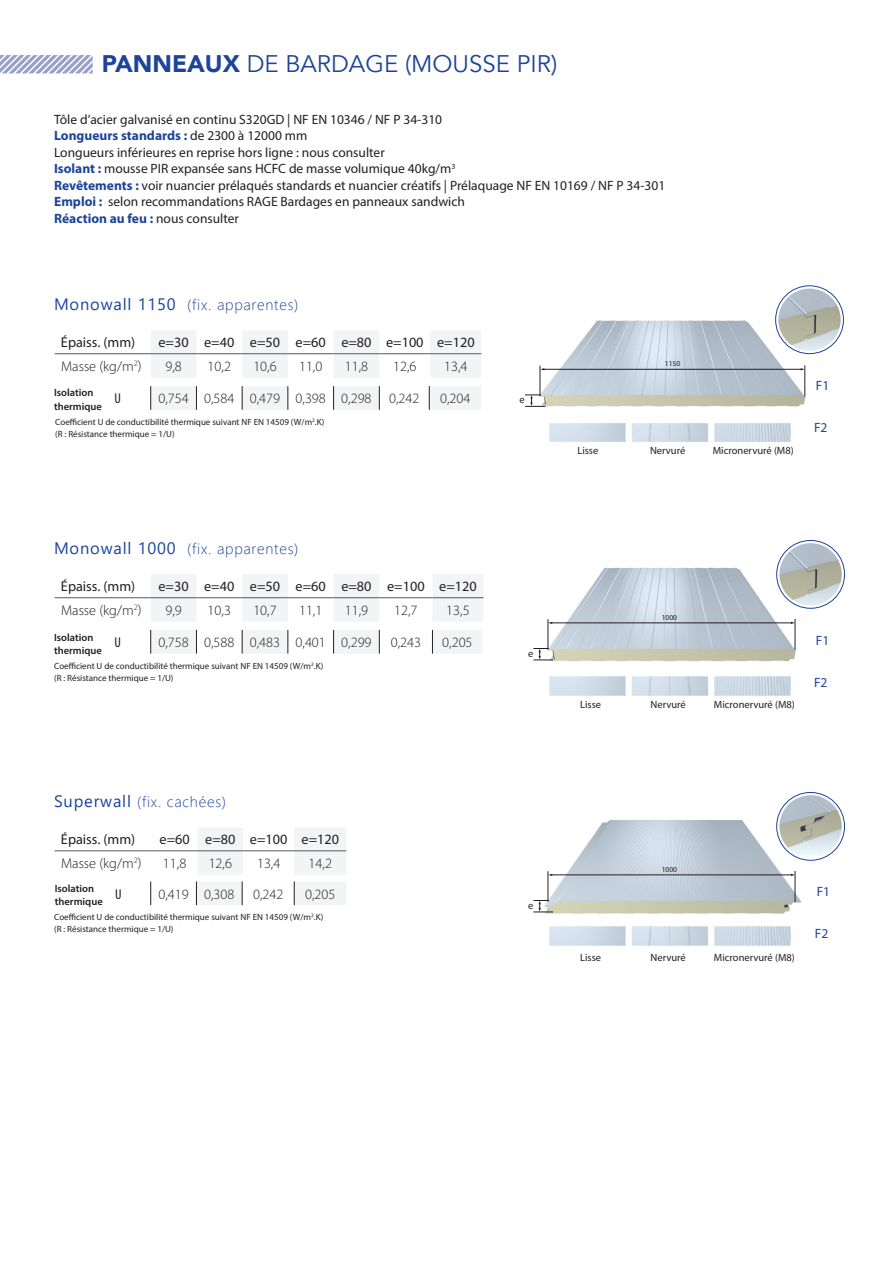
<style>
.page{position:relative;width:893px;height:1263px;background:#fff}
.page>*{position:absolute;margin:0;border:0;box-sizing:border-box;transform-origin:0 0}
.t1{font:24px "Avenir";color:#1d449a}
.t2{font:300 15px "Segoe UI";letter-spacing:.05em;color:#1d449a}
.t3{font:300 14.25px "Myriad Pro";color:#231f20}
.t4{font:14.25px "Myriad Pro";color:#231f20}
.t5{font:condensed 14.25px "Myriad Pro";color:#231f20}
.t6{font:13.5px/16.5px "Myriad Pro";color:#231f20}
.t7{font:13.5px "Myriad Pro";color:#1d449a}
.t8{font:10.5px "Myriad Pro";color:#231f20}
.t9{font:600 10.5px/13.5px "Myriad Pro";color:#231f20}
.t10{font:9px/12px "Myriad Pro";color:#231f20}
.t11{font:7.5px "Myriad Pro";color:#231f20}
.s1{font-weight:900}
.s2{font-weight:700;color:#1d449a}
.s3{font-weight:400;font-size:16.5px}
</style>
<div class="page">
<svg style="left:151px;top:331px;width:330px;height:46px"></svg>
<hr style="left:55px;top:353px;width:96px;height:1px;background:#57585a">
<hr style="left:151px;top:353px;width:45px;height:1px;background:#57585a">
<hr style="left:196px;top:353px;width:46px;height:1px;background:#57585a">
<hr style="left:242px;top:353px;width:46px;height:1px;background:#57585a">
<hr style="left:288px;top:353px;width:46px;height:1px;background:#57585a">
<hr style="left:334px;top:353px;width:45px;height:1px;background:#57585a">
<hr style="left:379px;top:353px;width:51px;height:1px;background:#57585a">
<hr style="left:430px;top:353px;width:51px;height:1px;background:#57585a">
<img style="left:538px;top:305px;width:267px;height:102px">
<img style="left:778px;top:289px;width:63px;height:62px;border-radius:31px">
<div style="left:775px;top:285px;width:69px;height:69px;border:1px solid #1d449a;border-radius:50%"></div>
<hr style="left:540px;top:366px;width:1px;height:30px;background:#231f20">
<hr style="left:805px;top:365px;width:1px;height:31px;background:#231f20">
<hr style="left:544px;top:369px;width:257px;height:1px;background:#231f20">
<svg style="left:525px;top:395px;width:20px;height:12px"></svg>
<svg style="left:150px;top:386px;width:331px;height:24px"></svg>
<svg style="left:151px;top:575px;width:332px;height:46px"></svg>
<hr style="left:55px;top:597px;width:96px;height:1px;background:#57585a">
<hr style="left:151px;top:597px;width:45px;height:1px;background:#57585a">
<hr style="left:196px;top:597px;width:46px;height:1px;background:#57585a">
<hr style="left:242px;top:597px;width:46px;height:1px;background:#57585a">
<hr style="left:288px;top:597px;width:46px;height:1px;background:#57585a">
<hr style="left:334px;top:597px;width:45px;height:1px;background:#57585a">
<hr style="left:379px;top:597px;width:53px;height:1px;background:#57585a">
<hr style="left:432px;top:597px;width:51px;height:1px;background:#57585a">
<img style="left:547px;top:554px;width:255px;height:108px">
<img style="left:779px;top:543px;width:63px;height:62px;border-radius:31px">
<div style="left:776px;top:540px;width:69px;height:69px;border:1px solid #1d449a;border-radius:50%"></div>
<hr style="left:548px;top:619px;width:1px;height:31px;background:#231f20">
<hr style="left:795px;top:619px;width:1px;height:31px;background:#231f20">
<hr style="left:551px;top:623px;width:241px;height:1px;background:#231f20">
<svg style="left:533px;top:648px;width:20px;height:13px"></svg>
<svg style="left:150px;top:630px;width:332px;height:24px"></svg>
<svg style="left:150px;top:881px;width:196px;height:24px"></svg>
<svg style="left:197px;top:828px;width:149px;height:47px"></svg>
<hr style="left:55px;top:850px;width:97px;height:1px;background:#57585a">
<hr style="left:152px;top:850px;width:45px;height:1px;background:#57585a">
<hr style="left:197px;top:850px;width:46px;height:1px;background:#57585a">
<hr style="left:243px;top:850px;width:51px;height:1px;background:#57585a">
<hr style="left:294px;top:850px;width:52px;height:1px;background:#57585a">
<img style="left:545px;top:813px;width:257px;height:101px">
<img style="left:779px;top:795px;width:63px;height:61px">
<div style="left:776px;top:792px;width:69px;height:69px;border:1px solid #1d449a;border-radius:50%"></div>
<hr style="left:548px;top:871px;width:1px;height:30px;background:#231f20">
<hr style="left:795px;top:871px;width:1px;height:31px;background:#231f20">
<hr style="left:551px;top:875px;width:241px;height:1px;background:#231f20">
<svg style="left:533px;top:900px;width:20px;height:13px"></svg>
<svg style="left:0;top:55px;width:93px;height:18px"></svg>
<img style="left:549px;top:423px;width:242px;height:19px">
<img style="left:549px;top:676px;width:242px;height:20px">
<img style="left:549px;top:926px;width:242px;height:20px">
<h1 class="t1" style="left:102px;top:49px;width:457px"><span class="s1">PANNEAUX</span> DE BARDAGE (MOUSSE PIR)</h1>
<p class="t6" style="left:54px;top:111px;width:613px">Tôle d’acier galvanisé en continu S320GD | NF EN 10346 / NF P 34-310<br><span class="s2">Longueurs standards :</span> de 2300 à 12000 mm<br>Longueurs inférieures en reprise hors ligne : nous consulter<br><span class="s2">Isolant :</span> mousse PIR expansée sans HCFC de masse volumique 40kg/m<sup>3<br></sup><span class="s2">Revêtements :</span> voir nuancier prélaqués standards et nuancier créatifs | Prélaquage NF EN 10169 / NF P 34-301<br><span class="s2">Emploi :</span> selon recommandations RAGE Bardages en panneaux sandwich<br><span class="s2">Réaction au feu :</span> nous consulter</p>
<p class="t2" style="left:54px;top:291px;width:246px"><span class="s3">Monowall 1150</span> (fix. apparentes)</p>
<p class="t4" style="left:61px;top:334px;width:76px">Épaiss. (mm)</p>
<p class="t4" style="left:158px;top:334px;width:318px">e=30 e=40 e=50 e=60 e=80 e=100 e=120</p>
<p class="t3" style="left:61px;top:358px;width:82px">Masse (kg/m<sup>2</sup>)</p>
<p class="t3" style="left:165px;top:358px;width:18px">9,8</p>
<p class="t3" style="left:208px;top:358px;width:25px">10,2</p>
<p class="t3" style="left:253px;top:358px;width:25px">10,6</p>
<p class="t3" style="left:299px;top:358px;width:25px">11,0</p>
<p class="t3" style="left:345px;top:358px;width:25px">11,8</p>
<p class="t3" style="left:393px;top:358px;width:25px">12,6</p>
<p class="t3" style="left:444px;top:358px;width:25px">13,4</p>
<p class="t9" style="left:54px;top:386px;width:49px">Isolation thermique</p>
<p class="t5" style="left:114px;top:390px;width:8px">U</p>
<p class="t3" style="left:158px;top:390px;width:262px">0,754 0,584 0,479 0,398 0,298 0,242</p>
<p class="t3" style="left:440px;top:390px;width:32px">0,204</p>
<p class="t10" style="left:55px;top:416px;width:271px">Coefficient U de conductibilité thermique suivant NF EN 14509 (W/m<sup>2</sup>.K) (R : Résistance thermique = 1/U)</p>
<p class="t2" style="left:54px;top:535px;width:246px"><span class="s3">Monowall 1000</span> (fix. apparentes)</p>
<p class="t4" style="left:61px;top:578px;width:76px">Épaiss. (mm)</p>
<p class="t4" style="left:158px;top:578px;width:320px">e=30 e=40 e=50 e=60 e=80 e=100 e=120</p>
<p class="t3" style="left:61px;top:602px;width:82px">Masse (kg/m<sup>2</sup>)</p>
<p class="t3" style="left:165px;top:602px;width:18px">9,9</p>
<p class="t3" style="left:208px;top:602px;width:25px">10,3</p>
<p class="t3" style="left:253px;top:602px;width:25px">10,7</p>
<p class="t3" style="left:299px;top:602px;width:25px">11,1</p>
<p class="t3" style="left:345px;top:602px;width:25px">11,9</p>
<p class="t3" style="left:394px;top:602px;width:25px">12,7</p>
<p class="t3" style="left:446px;top:602px;width:25px">13,5</p>
<p class="t8" style="left:520px;top:393px;width:7px">e</p>
<p class="t11" style="left:665px;top:359px;width:17px">1150</p>
<p class="t8" style="left:577px;top:444px;width:22px">Lisse</p>
<p class="t8" style="left:650px;top:444px;width:37px">Nervuré</p>
<p class="t8" style="left:713px;top:444px;width:83px">Micronervuré (M8)</p>
<p class="t7" style="left:816px;top:377px;width:15px">F1</p>
<p class="t7" style="left:814px;top:419px;width:15px">F2</p>
<p class="t11" style="left:662px;top:612px;width:17px">1000</p>
<p class="t9" style="left:54px;top:630px;width:49px">Isolation thermique</p>
<p class="t5" style="left:114px;top:634px;width:8px">U</p>
<p class="t3" style="left:158px;top:634px;width:215px">0,758 0,588 0,483 0,401 0,299</p>
<p class="t3" style="left:391px;top:634px;width:32px">0,243</p>
<p class="t3" style="left:442px;top:634px;width:32px">0,205</p>
<p class="t7" style="left:816px;top:632px;width:15px">F1</p>
<p class="t7" style="left:814px;top:674px;width:15px">F2</p>
<p class="t8" style="left:528px;top:647px;width:7px">e</p>
<p class="t10" style="left:54px;top:660px;width:271px">Coefficient U de conductibilité thermique suivant NF EN 14509 (W/m<sup>2</sup>.K) (R : Résistance thermique = 1/U)</p>
<p class="t2" style="left:54px;top:788px;width:174px"><span class="s3">Superwall</span> (fix. cachées)</p>
<p class="t4" style="left:61px;top:831px;width:76px">Épaiss. (mm)</p>
<p class="t4" style="left:160px;top:831px;width:181px">e=60 e=80 e=100 e=120</p>
<p class="t3" style="left:61px;top:855px;width:82px">Masse (kg/m<sup>2</sup>)</p>
<p class="t3" style="left:163px;top:855px;width:25px">11,8</p>
<p class="t3" style="left:209px;top:855px;width:25px">12,6</p>
<p class="t3" style="left:257px;top:855px;width:25px">13,4</p>
<p class="t3" style="left:309px;top:855px;width:25px">14,2</p>
<p class="t8" style="left:580px;top:698px;width:22px">Lisse</p>
<p class="t8" style="left:651px;top:698px;width:37px">Nervuré</p>
<p class="t8" style="left:714px;top:698px;width:83px">Micronervuré (M8)</p>
<p class="t11" style="left:662px;top:864px;width:17px">1000</p>
<p class="t9" style="left:55px;top:881px;width:49px">Isolation thermique</p>
<p class="t5" style="left:115px;top:885px;width:8px">U</p>
<p class="t3" style="left:158px;top:885px;width:78px">0,419 0,308</p>
<p class="t3" style="left:253px;top:885px;width:32px">0,242</p>
<p class="t3" style="left:305px;top:885px;width:32px">0,205</p>
<p class="t7" style="left:817px;top:883px;width:15px">F1</p>
<p class="t7" style="left:815px;top:925px;width:15px">F2</p>
<p class="t8" style="left:528px;top:899px;width:7px">e</p>
<p class="t10" style="left:54px;top:911px;width:271px">Coefficient U de conductibilité thermique suivant NF EN 14509 (W/m<sup>2</sup>.K) (R : Résistance thermique = 1/U)</p>
<p class="t8" style="left:580px;top:950px;width:22px">Lisse</p>
<p class="t8" style="left:651px;top:950px;width:37px">Nervuré</p>
<p class="t8" style="left:714px;top:950px;width:83px">Micronervuré (M8)</p>
</div>
